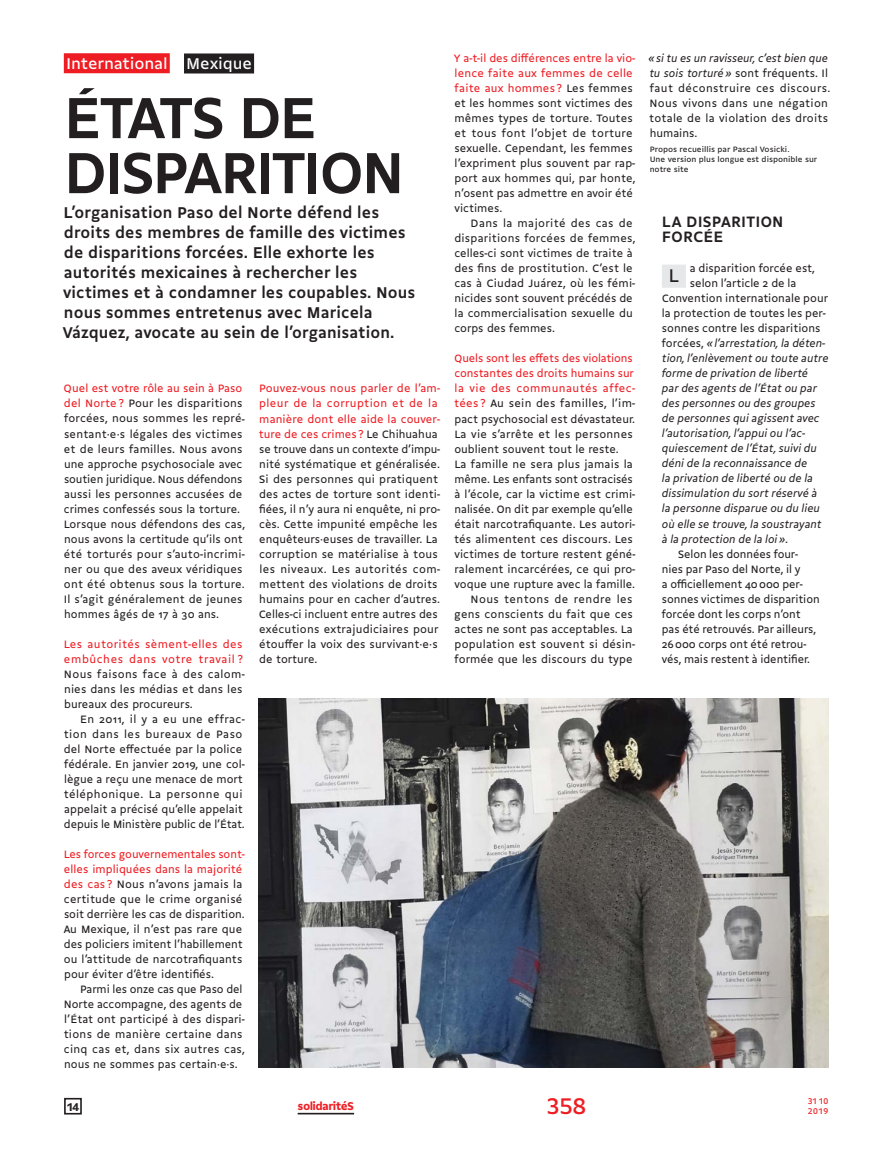
<style>
.page{position:relative;width:869px;height:1170px;background:#fff}
.page>*{position:absolute;margin:0;border:0;box-sizing:border-box;transform-origin:0 0}
.t1{font:700 62.5px/55px "Gemeli";letter-spacing:-.05em;color:#231f20}
.t2{font:23.75px "Gemeli Micro";color:#ee1d23}
.t3{font:19.88px "Gemeli";color:#231f20}
.t4{font:700 16.88px/20px "Gemeli";letter-spacing:.005em;color:#231f20}
.t5{font:16.25px "Gemeli Micro";letter-spacing:-.01em;color:#fff}
.t6{font:700 16.25px/15px "Gemeli";color:#231f20}
.t7{font:700 11.88px "Gemeli Micro";letter-spacing:-.05em;color:#ee1d23}
.t8{font:700 11.88px "Gemeli Micro";color:#231f20}
.t9{font:11.5px/15px "Gemeli";letter-spacing:.005em;color:#231f20}
.t10{font:italic 11.5px "Gemeli";color:#231f20}
.t11{font:11.5px/15px "Gemeli";letter-spacing:.035em;color:#ee1d23}
.t12{font:11.5px "Gemeli";letter-spacing:-.01em;color:#ee1d23}
.t13{font:11.5px "Gemeli";letter-spacing:-.005em;color:#ee1d23}
.t14{font:11.5px "Gemeli";letter-spacing:.035em;color:#231f20}
.t15{font:8.75px/10px "Gemeli Micro";letter-spacing:.035em;color:#ee1d23}
.t16{font:8.12px/10px "Gemeli Micro";color:#231f20}
.s1{color:#ee1d23}
.s2{font-style:italic}
.s3{font-style:normal}
</style>
<div class="page">
<svg style="left:64px;top:1097px;width:18px;height:18px"></svg>
<hr style="left:297px;top:1112px;width:57px;height:2px;background:#231f20">
<img style="left:259px;top:698px;width:569px;height:369px">
<div style="left:64px;top:53px;width:106px;height:20px;background:#ee1d23"></div>
<div style="left:184px;top:53px;width:70px;height:20px;background:#231f20"></div>
<div style="left:661px;top:264px;width:24px;height:24px;background:#e6e7e9"></div>
<p class="t9" style="left:453px;top:50px;width:183px"><span class="s1">Y a-t-il des différences entre la vio&shy;lence faite aux femmes de celle faite aux hommes ?</span> Les femmes et les hommes sont victimes des mêmes types de torture. Toutes et tous font l’objet de torture sexuelle. Cependant, les femmes l’expriment plus souvent par rap&shy;port aux hommes qui, par honte, n’osent pas admettre en avoir été victimes.</p>
<p class="t9" style="left:454px;top:215px;width:183px;text-indent:16px">Dans la majorité des cas de disparitions forcées de femmes, celles-ci sont victimes de traite à des fins de prostitution. C’est le cas à Ciudad Juárez, où les fémi&shy;nicides sont souvent précédés de la commercialisation sexuelle du corps des femmes.</p>
<p class="t12" style="left:454px;top:350px;width:180px">Quels sont les effets des violations</p>
<p class="t13" style="left:454px;top:365px;width:181px">constantes des droits humains sur</p>
<p class="t11" style="left:454px;top:380px;width:182px">la vie des communautés affec-</p>
<p class="t9" style="left:454px;top:395px;width:183px"><span class="s1">tées ?</span> Au sein des familles, l’im-</p>
<p class="t9" style="left:454px;top:410px;width:182px">pact psychosocial est dévastateur.</p>
<p class="t9" style="left:454px;top:425px;width:180px">La vie s’arrête et les personnes</p>
<p class="t9" style="left:454px;top:440px;width:166px">oublient souvent tout le reste.</p>
<p class="t9" style="left:454px;top:455px;width:180px">La famille ne sera plus jamais la</p>
<p class="t9" style="left:454px;top:470px;width:180px">même. Les enfants sont ostracisés</p>
<p class="t9" style="left:454px;top:485px;width:182px">à l’école, car la victime est crimi-</p>
<p class="t9" style="left:454px;top:500px;width:180px">nalisée. On dit par exemple qu’elle</p>
<p class="t9" style="left:454px;top:515px;width:182px">était narcotrafiquante. Les autori-</p>
<p class="t9" style="left:454px;top:530px;width:180px">tés alimentent ces discours. Les</p>
<p class="t9" style="left:454px;top:545px;width:182px">victimes de torture restent géné-</p>
<p class="t9" style="left:454px;top:560px;width:182px">ralement incarcérées, ce qui pro-</p>
<p class="t9" style="left:454px;top:575px;width:182px">voque une rupture avec la famille.</p>
<p class="t14" style="left:470px;top:590px;width:163px">Nous tentons de rendre les</p>
<p class="t9" style="left:454px;top:605px;width:180px">gens conscients du fait que ces</p>
<p class="t9" style="left:454px;top:620px;width:180px">actes ne sont pas acceptables. La</p>
<p class="t9" style="left:454px;top:635px;width:182px">population est souvent si désin-</p>
<p class="t9" style="left:454px;top:650px;width:179px">formée que les discours du type</p>
<p class="t9" style="left:648px;top:50px;width:183px"><span class="s2">« si tu es un ravisseur, c’est bien que tu sois torturé »</span> sont fréquents. Il faut déconstruire ces discours.<br>Nous vivons dans une négation totale de la violation des droits humains.</p>
<p class="t16" style="left:649px;top:144px;width:169px">Propos recueillis par Pascal Vosicki.<br>Une version plus longue est disponible sur notre site</p>
<h3 class="t5" style="left:66px;top:52px;width:187px">International Mexique</h3>
<h1 class="t1" style="left:64px;top:86px;width:342px">ÉTATS DE<br>DISPARITION</h1>
<p class="t4" style="left:63px;top:201px;width:354px">L’organisation Paso del Norte défend les droits des membres de famille des victimes de disparitions forcées. Elle exhorte les autorités mexicaines à rechercher les victimes et à condamner les coupables. Nous nous sommes entretenus avec Maricela Vázquez, avocate au sein de l’organisation.</p>
<h3 class="t6" style="left:661px;top:213px;width:123px">LA DISPARITION<br>FORCÉE</h3>
<p class="t9" style="left:689px;top:260px;width:127px">a disparition forcée est,</p>
<p class="t9" style="left:689px;top:275px;width:108px">selon l’article 2 de la</p>
<p class="t9" style="left:661px;top:290px;width:168px">Convention internationale pour</p>
<p class="t9" style="left:661px;top:305px;width:165px">la protection de toutes les per-</p>
<p class="t9" style="left:661px;top:320px;width:160px">sonnes contre les disparitions</p>
<p class="t10" style="left:661px;top:335px;width:165px"><span class="s3">forcées,</span> « l’arrestation, la déten-</p>
<p class="t10" style="left:661px;top:350px;width:168px">tion, l’enlèvement ou toute autre</p>
<p class="t10" style="left:661px;top:365px;width:148px">forme de privation de liberté</p>
<p class="t10" style="left:661px;top:380px;width:157px">par des agents de l’État ou par</p>
<p class="t10" style="left:661px;top:395px;width:155px">des personnes ou des groupes</p>
<p class="t10" style="left:661px;top:410px;width:159px">de personnes qui agissent avec</p>
<p class="t10" style="left:661px;top:425px;width:145px">l’autorisation, l’appui ou l’ac-</p>
<p class="t10" style="left:661px;top:440px;width:156px">quiescement de l’État, suivi du</p>
<p class="t10" style="left:661px;top:455px;width:147px">déni de la reconnaissance de</p>
<p class="t10" style="left:661px;top:470px;width:153px">la privation de liberté ou de la</p>
<p class="t10" style="left:661px;top:485px;width:157px">dissimulation du sort réservé à</p>
<p class="t10" style="left:661px;top:500px;width:159px">la personne disparue ou du lieu</p>
<p class="t10" style="left:661px;top:515px;width:161px">où elle se trouve, la soustrayant</p>
<p class="t10" style="left:661px;top:530px;width:128px">à la protection de la loi »<span class="s3">.</span></p>
<p class="t9" style="left:677px;top:545px;width:121px">Selon les données four-</p>
<p class="t9" style="left:661px;top:560px;width:140px">nies par Paso del Norte, il y</p>
<p class="t9" style="left:661px;top:575px;width:142px">a officiellement 40 000 per-</p>
<p class="t9" style="left:661px;top:590px;width:159px">sonnes victimes de disparition</p>
<p class="t9" style="left:661px;top:605px;width:140px">forcée dont les corps n’ont</p>
<p class="t9" style="left:661px;top:620px;width:156px">pas été retrouvés. Par ailleurs,</p>
<p class="t9" style="left:661px;top:635px;width:146px">26 000 corps ont été retrou-</p>
<p class="t9" style="left:661px;top:650px;width:150px">vés, mais restent à identifier.</p>
<h3 class="t3" style="left:668px;top:261px;width:12px">L</h3>
<p class="t9" style="left:64px;top:380px;width:183px"><span class="s1">Quel est votre rôle au sein à Paso del Norte ?</span> Pour les disparitions forcées, nous sommes les repré&shy;sentant·e·s légales des victimes et de leurs familles. Nous avons une approche psychosociale avec soutien juridique. Nous défendons aussi les personnes accusées de crimes confessés sous la torture.<br>Lorsque nous défendons des cas, nous avons la certitude qu’ils ont été torturés pour s’auto-incrimi&shy;ner ou que des aveux véridiques ont été obtenus sous la torture.<br>Il s’agit généralement de jeunes hommes âgés de 17 à 30 ans.</p>
<p class="t11" style="left:64px;top:635px;width:180px">Les autorités sèment-elles des embûches dans votre travail ?</p>
<p class="t9" style="left:64px;top:665px;width:182px">Nous faisons face à des calom&shy;nies dans les médias et dans les bureaux des procureurs.</p>
<p class="t9" style="left:64px;top:710px;width:183px;text-indent:16px">En 2011, il y a eu une effrac&shy;tion dans les bureaux de Paso del Norte effectuée par la police fédérale. En janvier 2019, une col&shy;lègue a reçu une menace de mort téléphonique. La personne qui appelait a précisé qu’elle appelait depuis le Ministère public de l’État.</p>
<p class="t9" style="left:64px;top:845px;width:183px"><span class="s1">Les forces gouvernementales sont&shy;elles impliquées dans la majorité des cas ?</span> Nous n’avons jamais la certitude que le crime organisé soit derrière les cas de disparition.<br>Au Mexique, il n’est pas rare que des policiers imitent l’habillement ou l’attitude de narcotrafiquants pour éviter d’être identifiés.</p>
<p class="t9" style="left:64px;top:980px;width:183px;text-indent:16px">Parmi les onze cas que Paso del<br>Norte accompagne, des agents de l’État ont participé à des dispari&shy;tions de manière certaine dans cinq cas et, dans six autres cas, nous ne sommes pas certain·e·s.</p>
<p class="t9" style="left:259px;top:380px;width:183px"><span class="s1">Pouvez-vous nous parler de l’am&shy;pleur de la corruption et de la manière dont elle aide la couver&shy;ture de ces crimes ?</span> Le Chihuahua se trouve dans un contexte d’impu&shy;nité systématique et généralisée.<br>Si des personnes qui pratiquent des actes de torture sont identi&shy;fiées, il n’y aura ni enquête, ni pro&shy;cès. Cette impunité empêche les enquêteurs·euses de travailler. La corruption se matérialise à tous les niveaux. Les autorités com&shy;mettent des violations de droits humains pour en cacher d’autres.<br>Celles-ci incluent entre autres des exécutions extrajudiciaires pour étouffer la voix des survivant·e·s de torture.</p>
<p class="t8" style="left:67px;top:1097px;width:14px">14</p>
<p class="t7" style="left:297px;top:1097px;width:58px">solidaritéS</p>
<h2 class="t2" style="left:546px;top:1088px;width:41px">358</h2>
<p class="t15" style="left:807px;top:1095px;width:22px">31 10<br>2019</p>
</div>
